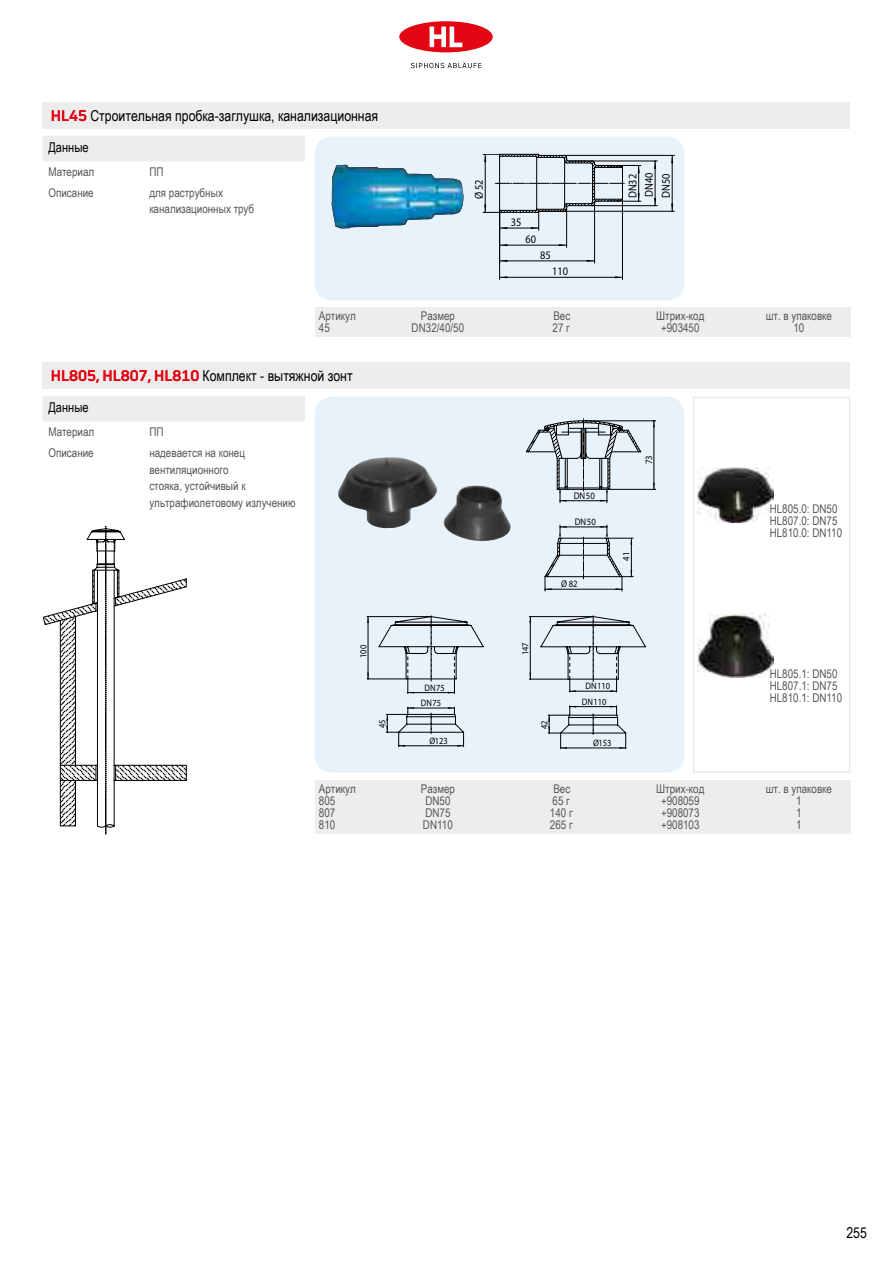
<style>
.page{position:relative;width:893px;height:1263px;background:#fff}
.page>*{position:absolute;margin:0;border:0;box-sizing:border-box;transform-origin:0 0}
.t1{font:15px "Arial Narrow";color:#000}
.t2{font:13.5px "Arial Narrow";color:#000}
.t3{font:12px/12px "Arial Narrow";color:#575756}
.t4{font:11.55px/16.8px "Myriad Pro";color:#000;text-align:justify;scale:.9 1}
.t5{font:9.6px "Myriad Pro";color:#000;scale:.9 1}
.t6{font:9.45px "Myriad Pro";color:#000;scale:.9 1}
.t7{font:9.3px "Myriad Pro";color:#000;scale:.9 1}
.s1{font-family:"Uni Neue";font-weight:700;color:#e30613}
</style>
<div class="page">
<svg style="left:411px;top:62px;width:70px;height:6px"></svg>
<div style="left:399px;top:21px;width:94px;height:31px;background:#e30613;border-radius:50%"></div>
<svg style="left:430px;top:26px;width:33px;height:21px"></svg>
<div style="left:693px;top:397px;width:157px;height:376px;border:2px solid #e9e9e9"></div>
<div style="left:315px;top:137px;width:370px;height:164px;background:#e8f2fb;border-radius:18px"></div>
<svg style="left:459px;top:180px;width:4px;height:33px"></svg>
<img style="left:332px;top:165px;width:127px;height:63px">
<div style="left:315px;top:397px;width:370px;height:376px;background:#e8f2fb;border-radius:18px"></div>
<img style="left:338px;top:457px;width:173px;height:85px">
<img style="left:697px;top:468px;width:77px;height:54px">
<img style="left:697px;top:614px;width:77px;height:63px">
<hr style="left:672px;top:155px;width:1px;height:56px;background:#000">
<hr style="left:539px;top:211px;width:135px;height:1px;background:#000">
<hr style="left:564px;top:155px;width:110px;height:1px;background:#000">
<svg style="left:671px;top:203px;width:2px;height:8px"></svg>
<hr style="left:655px;top:161px;width:1px;height:45px;background:#000">
<hr style="left:592px;top:205px;width:65px;height:1px;background:#000">
<hr style="left:569px;top:161px;width:88px;height:1px;background:#000">
<svg style="left:654px;top:198px;width:2px;height:7px"></svg>
<svg style="left:654px;top:161px;width:2px;height:8px"></svg>
<svg style="left:483px;top:154px;width:158px;height:76px"></svg>
<hr style="left:500px;top:277px;width:122px;height:1px;background:#000">
<hr style="left:499px;top:210px;width:1px;height:70px;background:#000">
<hr style="left:622px;top:199px;width:1px;height:81px;background:#000">
<hr style="left:500px;top:261px;width:95px;height:1px;background:#000">
<hr style="left:594px;top:203px;width:1px;height:60px;background:#000">
<svg style="left:500px;top:260px;width:7px;height:2px"></svg>
<svg style="left:587px;top:260px;width:7px;height:2px"></svg>
<hr style="left:500px;top:245px;width:67px;height:1px;background:#000">
<hr style="left:566px;top:209px;width:1px;height:38px;background:#000">
<svg style="left:500px;top:244px;width:7px;height:2px"></svg>
<svg style="left:559px;top:244px;width:7px;height:2px"></svg>
<svg style="left:526px;top:418px;width:115px;height:85px"></svg>
<hr style="left:654px;top:421px;width:1px;height:68px;background:#000">
<hr style="left:583px;top:421px;width:73px;height:1px;background:#000">
<hr style="left:610px;top:489px;width:46px;height:1px;background:#000">
<svg style="left:653px;top:483px;width:2px;height:6px"></svg>
<svg style="left:653px;top:421px;width:2px;height:6px"></svg>
<svg style="left:545px;top:525px;width:88px;height:66px"></svg>
<svg style="left:541px;top:616px;width:105px;height:133px"></svg>
<hr style="left:530px;top:617px;width:1px;height:62px;background:#000">
<hr style="left:529px;top:679px;width:39px;height:1px;background:#000">
<hr style="left:529px;top:616px;width:64px;height:1px;background:#000">
<svg style="left:379px;top:616px;width:104px;height:131px"></svg>
<hr style="left:368px;top:617px;width:1px;height:62px;background:#000">
<hr style="left:367px;top:679px;width:39px;height:1px;background:#000">
<hr style="left:367px;top:616px;width:64px;height:1px;background:#000">
<svg style="left:367px;top:672px;width:2px;height:7px"></svg>
<svg style="left:367px;top:617px;width:2px;height:6px"></svg>
<svg style="left:43px;top:526px;width:144px;height:308px"></svg>
<svg style="left:116px;top:765px;width:70px;height:15px"></svg>
<div style="left:42px;top:102px;width:808px;height:26px;background:#ededed"></div>
<div style="left:43px;top:136px;width:262px;height:25px;background:#ededed"></div>
<div style="left:315px;top:307px;width:535px;height:29px;background:#ededed"></div>
<div style="left:42px;top:362px;width:808px;height:27px;background:#ededed"></div>
<div style="left:43px;top:396px;width:262px;height:26px;background:#ededed"></div>
<div style="left:315px;top:780px;width:535px;height:53px;background:#ededed"></div>
<p class="t1" style="left:51px;top:104px;width:329px"><span class="s1">HL45</span> Строительная пробка-заглушка, канализационная</p>
<p class="t2" style="left:48px;top:137px;width:42px">Данные</p>
<p class="t3" style="left:48px;top:165px;width:47px">Материал</p>
<p class="t3" style="left:149px;top:165px;width:16px">ПП</p>
<p class="t3" style="left:48px;top:186px;width:47px">Описание</p>
<p class="t3" style="left:149px;top:184px;width:106px;line-height:16.5px">для раструбных канализационных труб</p>
<p class="t4" style="left:471px;top:199px;width:24px;rotate:-90deg">Ø 52</p>
<p class="t4" style="left:624px;top:198px;width:30px;rotate:-90deg">DN32<br>DN40<br>DN50</p>
<p class="t4" style="left:511px;top:213px;width:13px">35</p>
<p class="t4" style="left:525px;top:230px;width:13px">60</p>
<p class="t4" style="left:540px;top:246px;width:13px">85</p>
<p class="t4" style="left:552px;top:263px;width:19px">110</p>
<p class="t3" style="left:319px;top:310px;width:38px">Артикул</p>
<p class="t3" style="left:421px;top:310px;width:36px">Размер</p>
<p class="t3" style="left:553px;top:310px;width:18px">Вес</p>
<p class="t3" style="left:656px;top:310px;width:50px">Штрих-код</p>
<p class="t3" style="left:766px;top:310px;width:68px">шт. в упаковке</p>
<p class="t3" style="left:319px;top:322px;width:12px">45</p>
<p class="t3" style="left:412px;top:322px;width:54px">DN32/40/50</p>
<p class="t3" style="left:553px;top:322px;width:19px">27 г</p>
<p class="t3" style="left:661px;top:322px;width:40px">+903450</p>
<p class="t3" style="left:793px;top:322px;width:12px">10</p>
<p class="t1" style="left:51px;top:364px;width:303px"><span class="s1">HL805, HL807, HL810</span> Комплект - вытяжной зонт</p>
<p class="t2" style="left:48px;top:397px;width:42px">Данные</p>
<p class="t3" style="left:48px;top:426px;width:47px">Материал</p>
<p class="t3" style="left:149px;top:426px;width:16px">ПП</p>
<p class="t3" style="left:48px;top:446px;width:47px">Описание</p>
<p class="t3" style="left:149px;top:444px;width:148px;line-height:16.5px">надевается на конец вентиляционного<br>стояка, устойчивый к ультрафиолетовому излучению</p>
<p class="t5" style="left:643px;top:464px;width:11px;rotate:-90deg">73</p>
<p class="t5" style="left:574px;top:490px;width:25px">DN50</p>
<p class="t5" style="left:575px;top:516px;width:25px">DN50</p>
<p class="t3" style="left:770px;top:503px;width:74px">HL805.0: DN50<br>HL807.0: DN75<br>HL810.0: DN110</p>
<p class="t7" style="left:357px;top:658px;width:16px;rotate:-90deg">100</p>
<p class="t7" style="left:377px;top:728px;width:11px;rotate:-90deg">45</p>
<p class="t7" style="left:424px;top:682px;width:24px">DN75</p>
<p class="t7" style="left:421px;top:697px;width:24px">DN75</p>
<p class="t7" style="left:430px;top:735px;width:22px">Ø123</p>
<p class="t5" style="left:561px;top:578px;width:20px">Ø 82</p>
<p class="t5" style="left:620px;top:561px;width:11px;rotate:-90deg">41</p>
<p class="t6" style="left:520px;top:655px;width:16px;rotate:-90deg">147</p>
<p class="t6" style="left:538px;top:729px;width:11px;rotate:-90deg">42</p>
<p class="t6" style="left:585px;top:680px;width:29px">DN110</p>
<p class="t6" style="left:582px;top:696px;width:29px">DN110</p>
<p class="t6" style="left:593px;top:737px;width:22px">Ø153</p>
<p class="t3" style="left:770px;top:667px;width:74px">HL805.1: DN50<br>HL807.1: DN75<br>HL810.1: DN110</p>
<p class="t3" style="left:319px;top:782px;width:38px">Артикул</p>
<p class="t3" style="left:421px;top:782px;width:36px">Размер</p>
<p class="t3" style="left:553px;top:782px;width:18px">Вес</p>
<p class="t3" style="left:656px;top:782px;width:50px">Штрих-код</p>
<p class="t3" style="left:766px;top:782px;width:68px">шт. в упаковке</p>
<p class="t3" style="left:319px;top:794px;width:18px">805</p>
<p class="t3" style="left:425px;top:794px;width:27px">DN50</p>
<p class="t3" style="left:553px;top:794px;width:19px">65 г</p>
<p class="t3" style="left:661px;top:794px;width:40px">+908059</p>
<p class="t3" style="left:796px;top:794px;width:7px">1</p>
<p class="t3" style="left:319px;top:806px;width:18px">807</p>
<p class="t3" style="left:425px;top:806px;width:27px">DN75</p>
<p class="t3" style="left:550px;top:806px;width:24px">140 г</p>
<p class="t3" style="left:661px;top:806px;width:40px">+908073</p>
<p class="t3" style="left:796px;top:806px;width:7px">1</p>
<p class="t3" style="left:319px;top:818px;width:18px">810</p>
<p class="t3" style="left:423px;top:818px;width:31px">DN110</p>
<p class="t3" style="left:550px;top:818px;width:24px">265 г</p>
<p class="t3" style="left:661px;top:818px;width:40px">+908103</p>
<p class="t3" style="left:796px;top:818px;width:7px">1</p>
<p class="t1" style="left:846px;top:1222px;width:22px">255</p>
</div>
